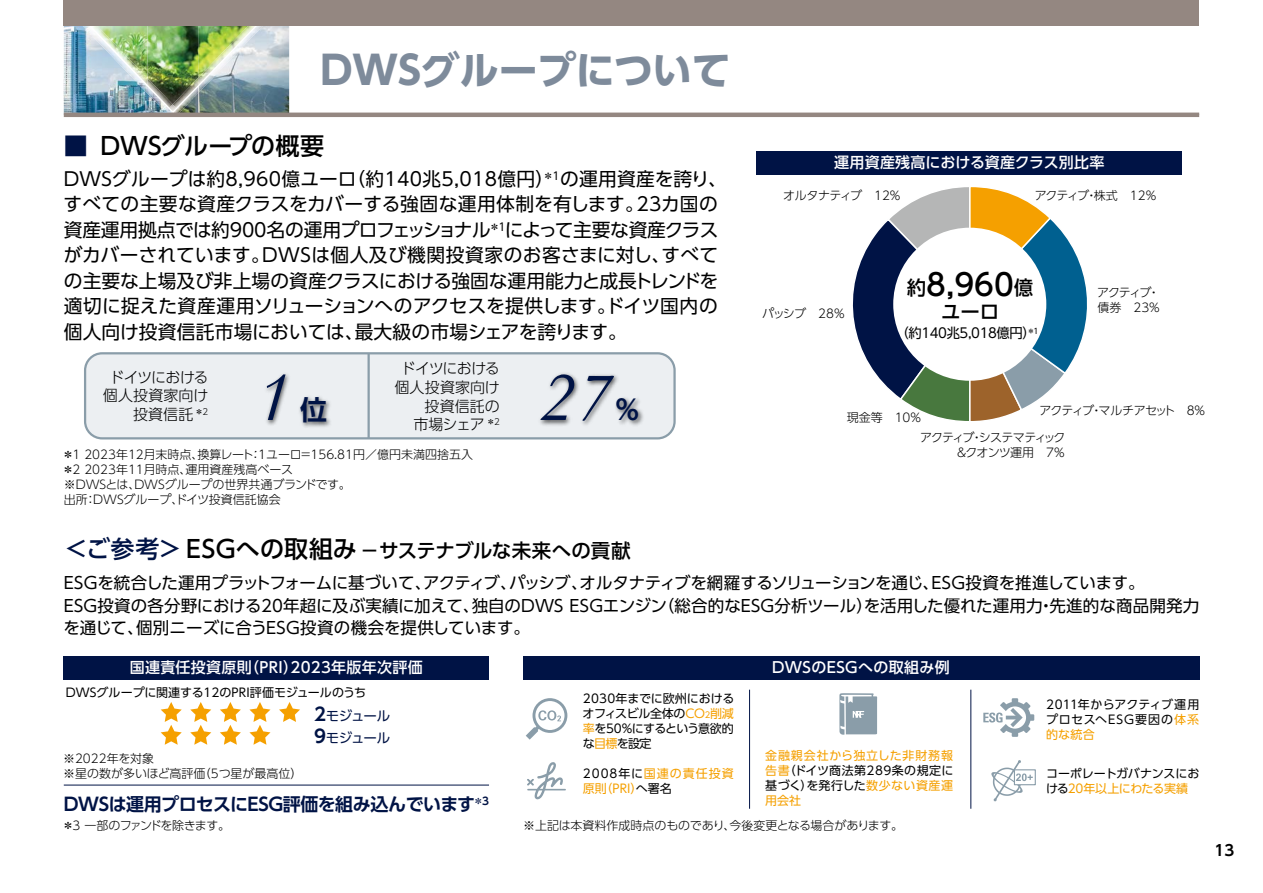
<style>
.page{position:relative;width:1263px;height:893px;background:#fff}
.page>*{position:absolute;margin:0;border:0;box-sizing:border-box;transform-origin:0 0}
.t1{font:italic 72px "Garamond";color:#001345}
.t2{font:700 39px "UD Shin Go Pro";letter-spacing:-.005em;color:#7e8b9b}
.t3{font:500 30px "UD Shin Go Pro";color:#000}
.t4{font:700 27px "UD Shin Go Pro De";color:#001345}
.t5{font:500 24px "UD Shin Go Pro";letter-spacing:-.01em;color:#000}
.t6{font:500 19.5px "UD Shin Go Pro";letter-spacing:-.01em;color:#000}
.t7{font:18.75px/25.5px "UD Shin Go Pro";color:#000}
.t8{font:700 18px "UD Shin Go Pro De";letter-spacing:-.03em;color:#001345}
.t9{font:16.5px/22.5px "UD Shin Go Pro";letter-spacing:-.005em;color:#000}
.t10{font:500 15px "UD Shin Go Pro";letter-spacing:.02em;color:#fff}
.t11{font:300 15px/18.8px "UD Shin Go Pro";letter-spacing:-.005em;color:#000;text-align:right}
.t12{font:700 15px "UD Shin Go Pro De";color:#000}
.t13{font:13.5px "UD Shin Go Pro";letter-spacing:-.03em;color:#000}
.t14{font:13.5px/22.2px "UD Shin Go Pro";letter-spacing:-.06em;color:#001345}
.t15{font:300 12px/15px "UD Shin Go Pro";letter-spacing:-.005em;color:#000}
.t16{font:12px/15px "UD Shin Go Pro";letter-spacing:-.01em;color:#000;text-align:justify}
.t17{font:300 12px/15px "UD Shin Go Pro";letter-spacing:-.09em;color:#000;text-align:right}
.t18{font:12px/15px "UD Shin Go Pro";letter-spacing:.04em;color:#f5a000;text-align:justify}
.t19{font:12px "UD Shin Go Pro";letter-spacing:.01em;color:#000}
.t20{font:12px/15px "UD Shin Go Pro";letter-spacing:.085em;color:#f5a000}
.t21{font:300 12px "UD Shin Go Pro";letter-spacing:-.05em;color:#000}
.t22{font:300 12px/15px "UD Shin Go Pro";letter-spacing:-.085em;color:#000}
.t23{font:300 12px "UD Shin Go Pro";letter-spacing:-.03em;color:#000}
.s1{color:#001345}
.s2{font-size:19.5px}
.s3{font-size:24px;color:#001345}
.s4{font-size:24px}
.s5{font-weight:400}
.s6{font-family:"UD Shin Go Pro De";font-weight:700;font-size:18px}
.s7{color:#f5a000}
.s8{font-size:8.4px;color:#f5a000}
.s9{color:#000}
</style>
<div class="page">
<img style="left:198px;top:26px;width:91px;height:87px">
<img style="left:169px;top:26px;width:29px;height:52px">
<img style="left:64px;top:26px;width:18px;height:87px">
<img style="left:169px;top:78px;width:29px;height:26px">
<img style="left:82px;top:26px;width:87px;height:87px">
<img style="left:198px;top:26px;width:66px;height:67px">
<img style="left:172px;top:85px;width:26px;height:19px">
<img style="left:174px;top:87px;width:24px;height:26px">
<svg style="left:167px;top:104px;width:9px;height:9px"></svg>
<div style="left:85px;top:353px;width:589px;height:85px;background:#eceff2;border-radius:17px"></div>
<div style="left:84px;top:352px;width:592px;height:87px;border:2px solid #8a9da9;border-radius:17px"></div>
<hr style="left:367px;top:353px;width:3px;height:85px;background:#8a9da9">
<div style="left:64px;top:0;width:1135px;height:26px;background:#948781"></div>
<hr style="left:64px;top:113px;width:1135px;height:4px;background:#948781">
<svg style="left:852px;top:187px;width:235px;height:234px"></svg>
<hr style="left:749px;top:690px;width:1px;height:119px;background:#001345">
<hr style="left:970px;top:690px;width:1px;height:119px;background:#001345">
<svg style="left:983px;top:698px;width:51px;height:39px"></svg>
<svg style="left:526px;top:698px;width:41px;height:42px"></svg>
<svg style="left:527px;top:762px;width:39px;height:37px"></svg>
<div style="left:1014px;top:769px;width:22px;height:16px;border:1px solid #8a9da9"></div>
<svg style="left:991px;top:760px;width:42px;height:41px"></svg>
<svg style="left:839px;top:693px;width:38px;height:42px;background:#9dadb7"></svg>
<div style="left:757px;top:151px;width:425px;height:23px;background:#001345"></div>
<div style="left:523px;top:656px;width:676px;height:23px;background:#001345"></div>
<div style="left:64px;top:656px;width:425px;height:23px;background:#001345"></div>
<div style="left:893px;top:228px;width:153px;height:153px;background:#fff;border-radius:50%"></div>
<hr style="left:64px;top:785px;width:425px;height:1px;background:#001345">
<img style="left:251px;top:374px;width:86px;height:66px">
<img style="left:534px;top:373px;width:116px;height:67px">
<svg style="left:279px;top:702px;width:21px;height:20px"></svg>
<svg style="left:161px;top:702px;width:21px;height:43px"></svg>
<svg style="left:190px;top:702px;width:21px;height:43px"></svg>
<svg style="left:220px;top:702px;width:21px;height:43px"></svg>
<svg style="left:249px;top:702px;width:21px;height:43px"></svg>
<h2 class="t2" style="left:320px;top:38px;width:412px">DWSグループについて</h2>
<p class="t5" style="left:64px;top:126px;width:262px"><span class="s1">■</span> DWSグループの概要</p>
<p class="t7" style="left:64px;top:165px;width:665px">DWSグループは約8,960億ユーロ（約140兆5,018億円）<sup>＊1</sup>の運用資産を誇り、すべての主要な資産クラスをカバーする強固な運用体制を有します。23カ国の資産運用拠点では約900名の運用プロフェッショナル<sup>＊1</sup>によって主要な資産クラスがカバーされています。DWSは個人及び機関投資家のお客さまに対し、すべての主要な上場及び非上場の資産クラスにおける強固な運用能力と成長トレンドを適切に捉えた資産運用ソリューションへのアクセスを提供します。ドイツ国内の個人向け投資信託市場においては、最大級の市場シェアを誇ります。</p>
<p class="t11" style="left:103px;top:367px;width:107px">ドイツにおける個人投資家向け投資信託<sup>＊2</sup></p>
<p class="t11" style="left:394px;top:359px;width:107px">ドイツにおける個人投資家向け投資信託の</p>
<h1 class="t1" style="left:256px;top:348px;width:35px">1</h1>
<h3 class="t4" style="left:300px;top:388px;width:28px">位</h3>
<p class="t11" style="left:413px;top:415px;width:88px">市場シェア<sup>＊2</sup></p>
<p class="t15" style="left:62px;top:446px;width:413px">＊1 2023年12月末時点、換算レート：1ユーロ＝156.81円／億円未満四捨五入＊2 2023年11月時点、運用資産残高ベース<br>※DWSとは、DWSグループの世界共通ブランドです。<br>出所：DWSグループ、ドイツ投資信託協会</p>
<h1 class="t1" style="left:539px;top:348px;width:73px">27</h1>
<h3 class="t4" style="left:614px;top:388px;width:28px">％</h3>
<p class="t10" style="left:834px;top:150px;width:272px">運用資産残高における資産クラス別比率</p>
<p class="t23" style="left:783px;top:186px;width:119px">オルタナティブ　12%</p>
<p class="t17" style="left:1035px;top:187px;width:123px">アクティブ・株式　12%</p>
<p class="t15" style="left:762px;top:305px;width:84px">パッシブ　28%</p>
<h3 class="t3" style="left:907px;top:260px;width:128px"><span class="s2">約</span>8,960<span class="s2">億</span></h3>
<p class="t6" style="left:941px;top:295px;width:60px">ユーロ</p>
<p class="t13" style="left:895px;top:322px;width:145px">（約140兆5,018億円）<sup>＊1</sup></p>
<p class="t22" style="left:1097px;top:285px;width:64px">アクティブ・債券　23%</p>
<p class="t17" style="left:1039px;top:402px;width:167px">アクティブ・マルチアセット　8%</p>
<p class="t17" style="left:920px;top:429px;width:147px">アクティブ・システマティック&amp;クオンツ運用　7%</p>
<p class="t15" style="left:847px;top:409px;width:76px">現金等　10%</p>
<p class="t6" style="left:64px;top:535px;width:568px"><span class="s3">＜ご参考＞</span> <span class="s4">ESGへの取組み</span><span class="s5">ー</span>サステナブルな未来への貢献</p>
<p class="t9" style="left:63px;top:571px;width:1137px">ESGを統合した運用プラットフォームに基づいて、アクティブ、パッシブ、オルタナティブを網羅するソリューションを通じ、ESG投資を推進しています。<br>ESG投資の各分野における20年超に及ぶ実績に加えて、独自のDWS ESGエンジン（総合的なESG分析ツール）を活用した優れた運用力・先進的な商品開発力を通じて、個別ニーズに合うESG投資の機会を提供しています。</p>
<p class="t10" style="left:130px;top:655px;width:295px">国連責任投資原則（PRI）2023年版年次評価</p>
<p class="t10" style="left:772px;top:655px;width:179px">DWSのESGへの取組み例</p>
<p class="t19" style="left:66px;top:683px;width:302px">DWSグループに関連する12のPRI評価モジュールのうち</p>
<p class="t15" style="left:63px;top:750px;width:241px">※2022年を対象<br>※星の数が多いほど高評価（5つ星が最高位）</p>
<p class="t14" style="left:314px;top:704px;width:78px"><span class="s6">2</span>モジュール<br><span class="s6">9</span>モジュール</p>
<p class="t8" style="left:64px;top:790px;width:427px">DWSは運用プロセスにESG評価を組み込んでいます<sup>＊3</sup></p>
<p class="t16" style="left:583px;top:691px;width:153px">2030年までに欧州におけるオフィスビル全体の<span class="s7">CO</span><span class="s8">2</span><span class="s7">削減率</span>を50%にするという意欲的な<span class="s7">目標</span>を設定</p>
<p class="t20" style="left:583px;top:766px;width:152px"><span class="s9">2008年に</span>国連の責任投資原則（PRI）<span class="s9">へ署名</span></p>
<p class="t18" style="left:765px;top:748px;width:190px">金融親会社から独立した非財務報告書<span class="s9">（ドイツ商法第289条の規定に基づく）を発行した</span>数少ない資産運用会社</p>
<p class="t21" style="left:62px;top:816px;width:169px">＊3 一部のファンドを除きます。</p>
<p class="t15" style="left:523px;top:818px;width:381px">※上記は本資料作成時点のものであり、今後変更となる場合があります。</p>
<p class="t16" style="left:1046px;top:696px;width:155px">2011年からアクティブ運用プロセスへESG要因の<span class="s7">体系的な統合</span></p>
<p class="t16" style="left:1046px;top:766px;width:155px">コーポレートガバナンスにおける<span class="s7">20年以上にわたる実績</span></p>
<p class="t12" style="left:1214px;top:838px;width:21px">13</p>
</div>
